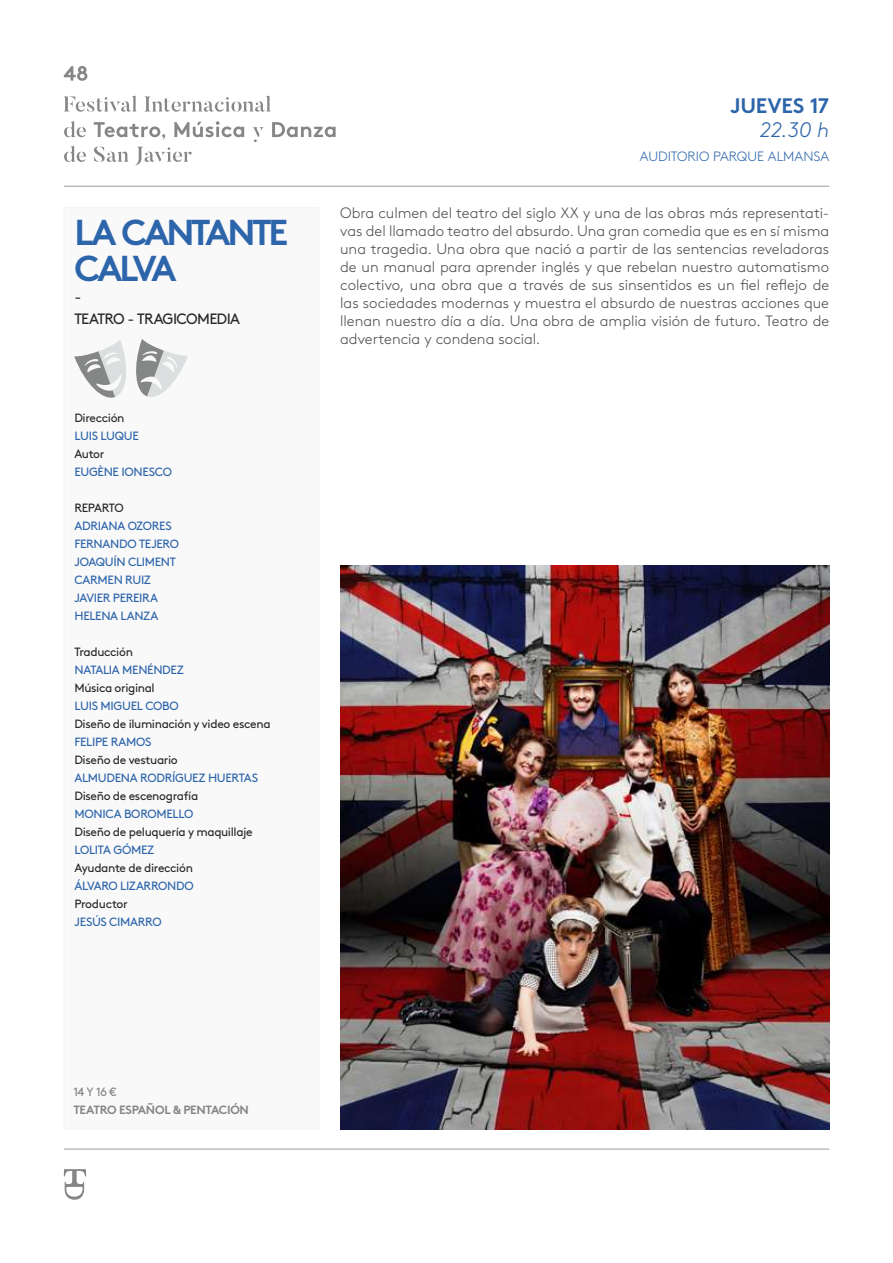
<style>
.page{position:relative;width:893px;height:1263px;background:#fff}
.page>*{position:absolute;margin:0;border:0;box-sizing:border-box;transform-origin:0 0}
.t1{font:700 36px/36px "Brown Std";letter-spacing:-.09em;color:#2d65ab}
.t2{font:700 21px "Brown Std";letter-spacing:-.01em;color:#2d65ab}
.t3{font:italic 300 21px "Brown Std";color:#2d65ab}
.t4{font:300 15px/18px "Brown Std";color:#4b4b4d;text-align:justify}
.t5{font:15px "Brown Std";letter-spacing:-.05em;color:#282829}
.t6{font:300 13.5px "Brown Std";color:#2d65ab}
.t7{font:12px/18px "Brown Std";letter-spacing:-.025em;color:#2d65ab}
.t8{font:12px "Brown Std";letter-spacing:-.03em;color:#282829}
.t9{font:700 12px "Brown Std";letter-spacing:-.035em;color:#848786}
.t10{font:12px "Brown Std";color:#848786}
</style>
<div class="page">
<div style="left:64px;top:207px;width:255px;height:922px;background:#f9f9f9"></div>
<hr style="left:64px;top:1149px;width:765px;height:1px;background:#000">
<hr style="left:64px;top:186px;width:765px;height:1px;background:#000">
<svg style="left:64px;top:1169px;width:22px;height:31px"></svg>
<svg style="left:64px;top:66px;width:23px;height:15px"></svg>
<svg style="left:64px;top:96px;width:72px;height:16px"></svg>
<svg style="left:144px;top:96px;width:126px;height:16px"></svg>
<svg style="left:64px;top:121px;width:22px;height:16px"></svg>
<svg style="left:94px;top:122px;width:72px;height:18px"></svg>
<svg style="left:174px;top:121px;width:70px;height:16px"></svg>
<svg style="left:253px;top:127px;width:11px;height:15px"></svg>
<svg style="left:272px;top:122px;width:64px;height:15px"></svg>
<svg style="left:64px;top:146px;width:22px;height:16px"></svg>
<svg style="left:94px;top:147px;width:34px;height:15px"></svg>
<svg style="left:135px;top:147px;width:57px;height:18px"></svg>
<img style="left:340px;top:566px;width:489px;height:563px">
<svg style="left:74px;top:339px;width:114px;height:59px"></svg>
<h1 class="t1" style="left:74px;top:214px;width:215px">LA CANTANTE<br>CALVA</h1>
<p class="t5" style="left:74px;top:288px;width:8px">-</p>
<p class="t5" style="left:74px;top:310px;width:167px">TEATRO - TRAGICOMEDIA</p>
<p class="t8" style="left:74px;top:411px;width:52px">DIRECCIÓN</p>
<p class="t7" style="left:74px;top:427px;width:58px">LUIS LUQUE</p>
<p class="t8" style="left:74px;top:447px;width:32px">AUTOR</p>
<p class="t7" style="left:74px;top:463px;width:56px">EUGÈNE IONESCO</p>
<p class="t8" style="left:74px;top:501px;width:16px">REPARTO</p>
<p class="t7" style="left:74px;top:517px;width:16px">ADRIANA</p>
<p class="t7" style="left:128px;top:517px;width:9px">OZORES</p>
<p class="t7" style="left:74px;top:535px;width:15px">FERNANDO</p>
<p class="t7" style="left:139px;top:535px;width:8px">TEJERO</p>
<p class="t7" style="left:74px;top:553px;width:38px">JOAQUÍN</p>
<p class="t7" style="left:128px;top:553px;width:8px">CLIMENT</p>
<p class="t7" style="left:74px;top:571px;width:17px">CARMEN</p>
<p class="t7" style="left:125px;top:571px;width:8px">RUIZ</p>
<p class="t7" style="left:74px;top:589px;width:46px">JAVIER PEREIRA<br>HELENA</p>
<p class="t7" style="left:121px;top:607px;width:9px">LANZA</p>
<p class="t8" style="left:74px;top:645px;width:60px">TRADUCCIÓN</p>
<p class="t7" style="left:74px;top:661px;width:8px">NATALIA</p>
<p class="t7" style="left:122px;top:661px;width:9px">MEN</p>
<p class="t7" style="left:147px;top:661px;width:15px">ÉNDEZ</p>
<p class="t8" style="left:74px;top:681px;width:82px">MÚSICA ORIGINAL</p>
<p class="t7" style="left:74px;top:697px;width:7px">LUIS</p>
<p class="t7" style="left:100px;top:697px;width:8px">MIGUEL</p>
<p class="t7" style="left:145px;top:697px;width:33px">COBO</p>
<p class="t8" style="left:74px;top:717px;width:198px">DISEÑO DE ILUMINACIÓN Y VIDEO ESCENA</p>
<p class="t7" style="left:74px;top:733px;width:7px">FELIPE</p>
<p class="t7" style="left:111px;top:733px;width:9px">RAMOS</p>
<p class="t8" style="left:74px;top:753px;width:105px">DISEÑO DE VESTUARIO</p>
<p class="t7" style="left:74px;top:769px;width:9px">ALMUDENA</p>
<p class="t7" style="left:140px;top:769px;width:9px">RODRÍGUEZ</p>
<p class="t7" style="left:208px;top:769px;width:8px">HUERTAS</p>
<p class="t8" style="left:74px;top:789px;width:125px">DISEÑO DE ESCENOGRAFÍA</p>
<p class="t7" style="left:74px;top:805px;width:9px">MONICA</p>
<p class="t7" style="left:124px;top:805px;width:16px">BOROMELLO</p>
<p class="t8" style="left:74px;top:825px;width:180px">DISEÑO DE PELUQUERÍA Y MAQUILLAJE</p>
<p class="t7" style="left:74px;top:841px;width:7px">LOLITA</p>
<p class="t7" style="left:113px;top:841px;width:10px">GÓMEZ</p>
<p class="t8" style="left:74px;top:861px;width:120px">AYUDANTE DE DIRECCIÓN</p>
<p class="t7" style="left:74px;top:877px;width:29px">ÁLVARO</p>
<p class="t7" style="left:120px;top:877px;width:9px">LIZARRONDO</p>
<p class="t8" style="left:74px;top:897px;width:55px">PRODUCTOR</p>
<p class="t7" style="left:74px;top:913px;width:44px">JESÚSCIMARRO</p>
<h2 class="t2" style="left:730px;top:92px;width:101px">JUEVES 17</h2>
<h2 class="t3" style="left:760px;top:117px;width:71px">22.30 h</h2>
<p class="t6" style="left:640px;top:148px;width:191px">AUDITORIO PARQUE ALMANSA</p>
<p class="t4" style="left:340px;top:204px;width:490px">Obra culmen del teatro del siglo XX y una de las obras más representati&shy;vas del llamado teatro del absurdo. Una gran comedia que es en sí misma una tragedia. Una obra que nació a partir de las sentencias reveladoras de un manual para aprender inglés y que rebelan nuestro automatismo colectivo, una obra que a través de sus sinsentidos es un fiel reflejo de las sociedades modernas y muestra el absurdo de nuestras acciones que llenan nuestro día a día. Una obra de amplia visión de futuro. Teatro de advertencia y condena social.</p>
<p class="t10" style="left:73px;top:1085px;width:45px">14 Y 16 €</p>
<p class="t9" style="left:73px;top:1102px;width:177px">TEATRO ESPAÑOL &amp; PENTACIÓN</p>
</div>
